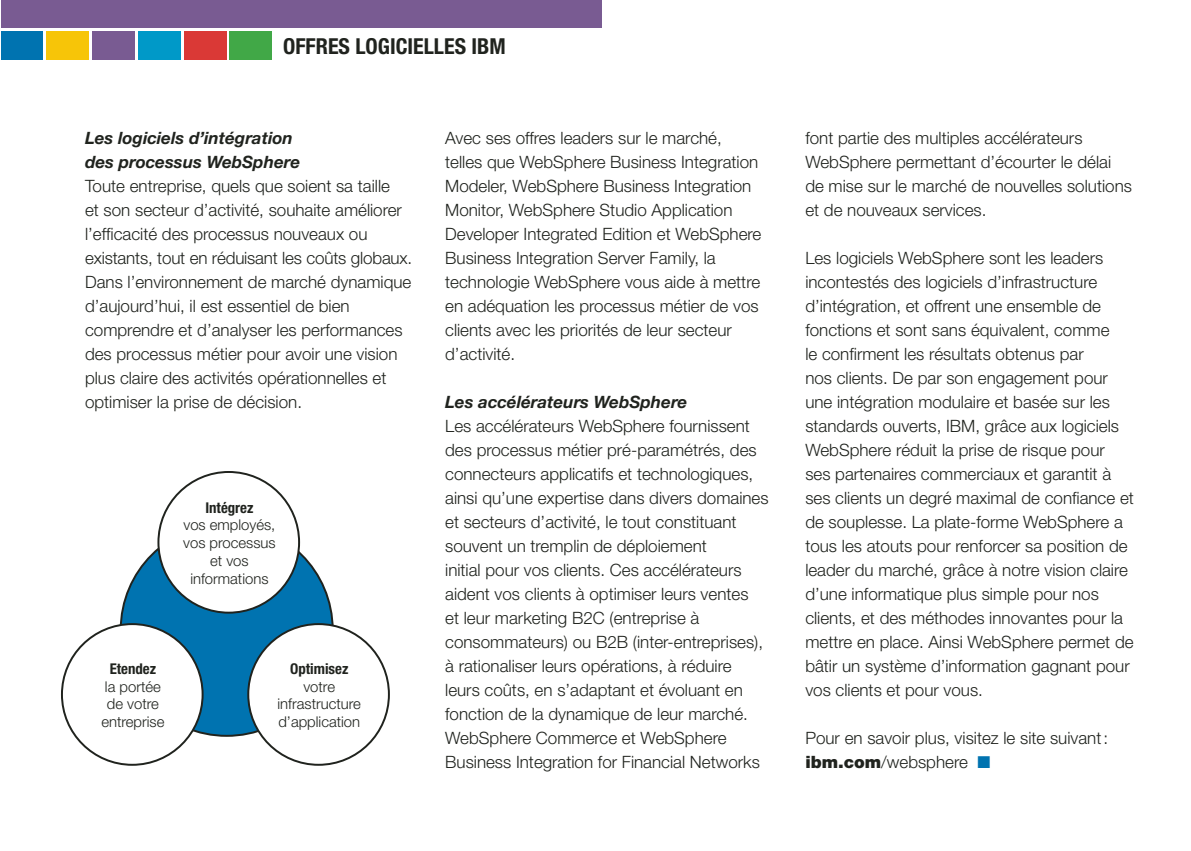
<style>
.page{position:relative;width:1191px;height:851px;background:#fff}
.page>*{position:absolute;margin:0;border:0;box-sizing:border-box;transform-origin:0 0}
.t1{font:700 condensed 22px "Helvetica Neue";color:#20231e}
.t2{font:300 17px/24px "Helvetica Neue";color:#20231e}
.t3{font:italic 700 17px/24px "Helvetica Neue";color:#20231e}
.t4{font:300 14.8px/17.8px "Helvetica Neue";color:#20231e;text-align:center}
.t5{font:700 condensed 14.8px "Helvetica Neue";color:#20231e}
.s1{font-weight:900}
.s2{color:#0073b0}
</style>
<div class="page">
<div style="left:121px;top:523px;width:212px;height:212px;background:#0073b0;border-radius:50%"></div>
<div style="left:248px;top:624px;width:141px;height:140px;background:#fff;border-radius:50%"></div>
<div style="left:62px;top:624px;width:141px;height:140px;background:#fff;border-radius:50%"></div>
<div style="left:158px;top:472px;width:141px;height:140px;background:#fff;border-radius:50%"></div>
<div style="left:1px;top:0;width:601px;height:28px;background:#795b92"></div>
<div style="left:92px;top:32px;width:42px;height:28px;background:#795b92"></div>
<div style="left:138px;top:32px;width:42px;height:28px;background:#0099c8"></div>
<div style="left:184px;top:32px;width:42px;height:28px;background:#da3936"></div>
<div style="left:230px;top:32px;width:42px;height:28px;background:#41a847"></div>
<div style="left:46px;top:32px;width:42px;height:28px;background:#f7c508"></div>
<div style="left:1px;top:32px;width:42px;height:28px;background:#0073b0"></div>
<p class="t1" style="left:283px;top:39px;width:224px">OFFRES LOGICIELLES IBM</p>
<p class="t3" style="left:85px;top:127px;width:217px">Les logiciels d’intégration des processus WebSphere</p>
<p class="t2" style="left:85px;top:175px;width:329px">Toute entreprise, quels que soient sa taille<br>et son secteur d’activité, souhaite améliorer l’efficacité des processus nouveaux ou existants, tout en réduisant les coûts globaux.<br>Dans l’environnement de marché dynamique d’aujourd’hui, il est essentiel de bien comprendre et d’analyser les performances des processus métier pour avoir une vision plus claire des activités opérationnelles et optimiser la prise de décision.</p>
<p class="t5" style="left:205px;top:502px;width:50px">Intégrez</p>
<p class="t4" style="left:183px;top:517px;width:94px">vos employés, vos processus et vos informations</p>
<p class="t5" style="left:110px;top:663px;width:48px">Etendez</p>
<p class="t4" style="left:101px;top:678px;width:65px">la portée de votre entreprise</p>
<p class="t5" style="left:290px;top:663px;width:60px">Optimisez</p>
<p class="t4" style="left:277px;top:678px;width:85px">votre infrastructure d’application</p>
<p class="t2" style="left:445px;top:127px;width:318px">Avec ses offres leaders sur le marché, telles que WebSphere Business Integration Modeler, WebSphere Business Integration Monitor, WebSphere Studio Application Developer Integrated Edition et WebSphere Business Integration Server Family, la technologie WebSphere vous aide à mettre en adéquation les processus métier de vos clients avec les priorités de leur secteur d’activité.</p>
<p class="t3" style="left:445px;top:391px;width:244px">Les accélérateurs WebSphere</p>
<p class="t2" style="left:445px;top:415px;width:325px">Les accélérateurs WebSphere fournissent des processus métier pré-paramétrés, des connecteurs applicatifs et technologiques, ainsi qu’une expertise dans divers domaines et secteurs d’activité, le tout constituant souvent un tremplin de déploiement<br>initial pour vos clients. Ces accélérateurs aident vos clients à optimiser leurs ventes<br>et leur marketing B2C (entreprise à consommateurs) ou B2B (inter-entreprises), à rationaliser leurs opérations, à réduire leurs coûts, en s’adaptant et évoluant en fonction de la dynamique de leur marché.<br>WebSphere Commerce et WebSphere Business Integration for Financial Networks</p>
<p class="t2" style="left:805px;top:127px;width:328px">font partie des multiples accélérateurs WebSphere permettant d’écourter le délai de mise sur le marché de nouvelles solutions et de nouveaux services.</p>
<p class="t2" style="left:805px;top:247px;width:330px">Les logiciels WebSphere sont les leaders incontestés des logiciels d’infrastructure d’intégration, et offrent une ensemble de fonctions et sont sans équivalent, comme<br>le confirment les résultats obtenus par<br>nos clients. De par son engagement pour une intégration modulaire et basée sur les standards ouverts, IBM, grâce aux logiciels WebSphere réduit la prise de risque pour ses partenaires commerciaux et garantit à ses clients un degré maximal de confiance et de souplesse. La plate-forme WebSphere a tous les atouts pour renforcer sa position de leader du marché, grâce à notre vision claire d’une informatique plus simple pour nos clients, et des méthodes innovantes pour la mettre en place. Ainsi WebSphere permet de bâtir un système d’information gagnant pour vos clients et pour vous.</p>
<p class="t2" style="left:805px;top:727px;width:304px">Pour en savoir plus, visitez le site suivant : <span class="s1">ibm.com</span>/websphere <span class="s2">■</span></p>
</div>
